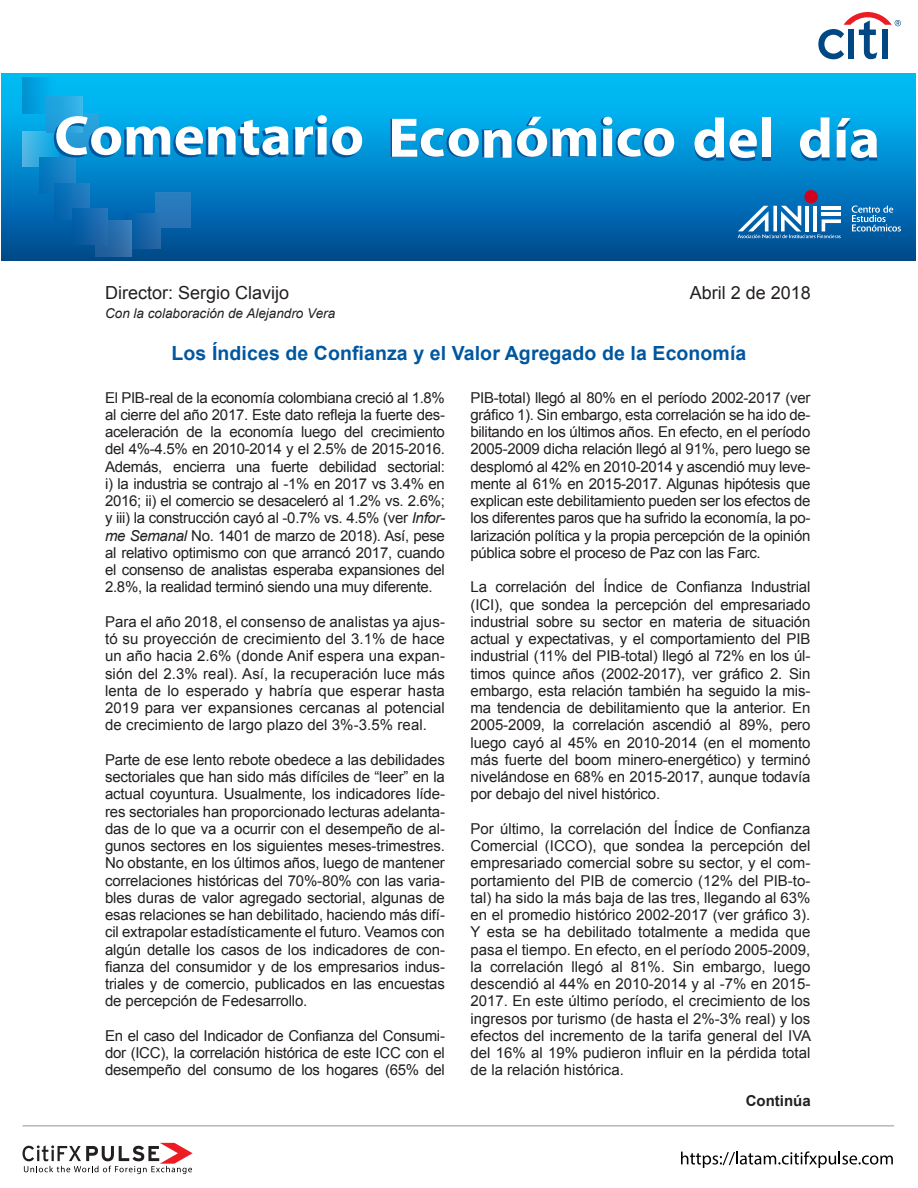
<style>
.page{position:relative;width:918px;height:1188px;background:#fff}
.page>*{position:absolute;margin:0;border:0;box-sizing:border-box;transform-origin:0 0}
.TITULO{font:700 19.5px "Arial";letter-spacing:.005em;color:#01579f}
.t1{font:18px "Arial";color:#231f20}
.TEXTO{font:15px/17.2px "Arial";letter-spacing:-.01em;color:#231f20;text-align:justify}
.t2{font:700 15px "Arial";color:#231f20}
.t3{font:italic 13.5px "Arial";color:#231f20}
.s1{font-style:italic}
</style>
<div class="page">
<hr style="left:22px;top:1125px;width:872px;height:1px;background:#929497">
<svg style="left:22px;top:1143px;width:171px;height:31px"></svg>
<svg style="left:681px;top:1151px;width:212px;height:17px"></svg>
<div style="left:2px;top:74px;width:914px;height:186px;background:linear-gradient(to bottom,#01c7ff,#004a94)"></div>
<svg style="left:818px;top:12px;width:83px;height:47px"></svg>
<div style="left:156px;top:192px;width:35px;height:36px;background:#2878ba"></div>
<div style="left:63px;top:113px;width:36px;height:36px;background:#28a7e1"></div>
<div style="left:23px;top:77px;width:36px;height:36px;background:linear-gradient(to right,#0091d0,#00bbf4)"></div>
<svg style="left:23px;top:131px;width:31px;height:36px"></svg>
<div style="left:39px;top:158px;width:36px;height:36px;background:linear-gradient(to right,#0072ba,#2789c9)"></div>
<div style="left:54px;top:183px;width:36px;height:36px;background:linear-gradient(to right,#0066b0,#277cbf)"></div>
<div style="left:124px;top:213px;width:36px;height:36px;background:linear-gradient(to right,#005ca6,#276aaa)"></div>
<div style="left:96px;top:221px;width:36px;height:35px;background:linear-gradient(to right,#185a9b,#3878b2)"></div>
<div style="left:47px;top:97px;width:36px;height:36px;background:linear-gradient(to right,#189bd9,#39b6e9)"></div>
<div style="left:72px;top:209px;width:36px;height:35px;background:linear-gradient(to right,#005ba4,#276eaf)"></div>
<svg style="left:54px;top:115px;width:308px;height:43px"></svg>
<svg style="left:391px;top:117px;width:283px;height:41px"></svg>
<div style="left:762px;top:121px;width:9px;height:40px;background:#01579f"></div>
<svg style="left:694px;top:117px;width:30px;height:44px"></svg>
<svg style="left:730px;top:129px;width:27px;height:32px"></svg>
<div style="left:762px;top:117px;width:9px;height:40px;background:#fff"></div>
<svg style="left:800px;top:117px;width:30px;height:44px"></svg>
<svg style="left:837px;top:118px;width:40px;height:43px"></svg>
<svg style="left:852px;top:206px;width:49px;height:26px"></svg>
<div style="left:804px;top:190px;width:14px;height:13px;background:#d0021c;border-radius:50%"></div>
<svg style="left:738px;top:206px;width:103px;height:32px"></svg>
<hr style="left:805px;top:206px;width:4px;height:25px;background:#fff">
<hr style="left:813px;top:206px;width:4px;height:25px;background:#fff">
<p class="t1" style="left:105px;top:280px;width:186px">Director: Sergio Clavijo</p>
<p class="t3" style="left:105px;top:305px;width:232px">Con la colaboración de Alejandro Vera</p>
<p class="TITULO" style="left:172px;top:341px;width:576px">Los Índices de Confianza y el Valor Agregado de la Economía</p>
<p class="TEXTO" style="left:105px;top:389px;width:341px">El PIB-real de la economía colombiana creció al 1.8% al cierre del año 2017. Este dato refleja la fuerte des&shy;aceleración de la economía luego del crecimiento del 4%-4.5% en 2010-2014 y el 2.5% de 2015-2016.<br>Además, encierra una fuerte debilidad sectorial: i) la industria se contrajo al -1% en 2017 vs 3.4% en 2016; ii) el comercio se desaceleró al 1.2% vs. 2.6%; y iii) la construcción cayó al -0.7% vs. 4.5% (ver <span class="s1">Infor&shy;me Semanal</span> No. 1401 de marzo de 2018). Así, pese al relativo optimismo con que arrancó 2017, cuando el consenso de analistas esperaba expansiones del 2.8%, la realidad terminó siendo una muy diferente.</p>
<p class="TEXTO" style="left:105px;top:613px;width:341px">Para el año 2018, el consenso de analistas ya ajus&shy;tó su proyección de crecimiento del 3.1% de hace un año hacia 2.6% (donde Anif espera una expan&shy;sión del 2.3% real). Así, la recuperación luce más lenta de lo esperado y habría que esperar hasta 2019 para ver expansiones cercanas al potencial de crecimiento de largo plazo del 3%-3.5% real.</p>
<p class="TEXTO" style="left:105px;top:751px;width:341px">Parte de ese lento rebote obedece a las debilidades sectoriales que han sido más difíciles de “leer” en la actual coyuntura. Usualmente, los indicadores líde&shy;res sectoriales han proporcionado lecturas adelanta&shy;das de lo que va a ocurrir con el desempeño de al&shy;gunos sectores en los siguientes meses-trimestres.<br>No obstante, en los últimos años, luego de mantener correlaciones históricas del 70%-80% con las varia&shy;bles duras de valor agregado sectorial, algunas de esas relaciones se han debilitado, haciendo más difí&shy;cil extrapolar estadísticamente el futuro. Veamos con algún detalle los casos de los indicadores de con&shy;fianza del consumidor y de los empresarios indus&shy;triales y de comercio, publicados en las encuestas de percepción de Fedesarrollo.</p>
<p class="TEXTO" style="left:105px;top:1027px;width:341px">En el caso del Indicador de Confianza del Consumi&shy;dor (ICC), la correlación histórica de este ICC con el desempeño del consumo de los hogares (65% del</p>
<p class="t1" style="left:690px;top:280px;width:123px">Abril 2 de 2018</p>
<p class="TEXTO" style="left:471px;top:389px;width:341px">PIB-total) llegó al 80% en el período 2002-2017 (ver gráfico 1). Sin embargo, esta correlación se ha ido de&shy;bilitando en los últimos años. En efecto, en el período 2005-2009 dicha relación llegó al 91%, pero luego se desplomó al 42% en 2010-2014 y ascendió muy leve&shy;mente al 61% en 2015-2017. Algunas hipótesis que explican este debilitamiento pueden ser los efectos de los diferentes paros que ha sufrido la economía, la po&shy;larización política y la propia percepción de la opinión pública sobre el proceso de Paz con las Farc.</p>
<p class="TEXTO" style="left:471px;top:579px;width:341px">La correlación del Índice de Confianza Industrial (ICI), que sondea la percepción del empresariado industrial sobre su sector en materia de situación actual y expectativas, y el comportamiento del PIB industrial (11% del PIB-total) llegó al 72% en los úl&shy;timos quince años (2002-2017), ver gráfico 2. Sin embargo, esta relación también ha seguido la mis&shy;ma tendencia de debilitamiento que la anterior. En 2005-2009, la correlación ascendió al 89%, pero luego cayó al 45% en 2010-2014 (en el momento más fuerte del boom minero-energético) y terminó nivelándose en 68% en 2015-2017, aunque todavía por debajo del nivel histórico.</p>
<p class="TEXTO" style="left:471px;top:820px;width:342px">Por último, la correlación del Índice de Confianza Comercial (ICCO), que sondea la percepción del empresariado comercial sobre su sector, y el com&shy;portamiento del PIB de comercio (12% del PIB-to&shy;tal) ha sido la más baja de las tres, llegando al 63% en el promedio histórico 2002-2017 (ver gráfico 3).<br>Y esta se ha debilitado totalmente a medida que pasa el tiempo. En efecto, en el período 2005-2009, la correlación llegó al 81%. Sin embargo, luego descendió al 44% en 2010-2014 y al -7% en 2015- 2017. En este último período, el crecimiento de los ingresos por turismo (de hasta el 2%-3% real) y los efectos del incremento de la tarifa general del IVA del 16% al 19% pudieron influir en la pérdida total de la relación histórica.</p>
<p class="t2" style="left:746px;top:1091px;width:66px">Continúa</p>
</div>
